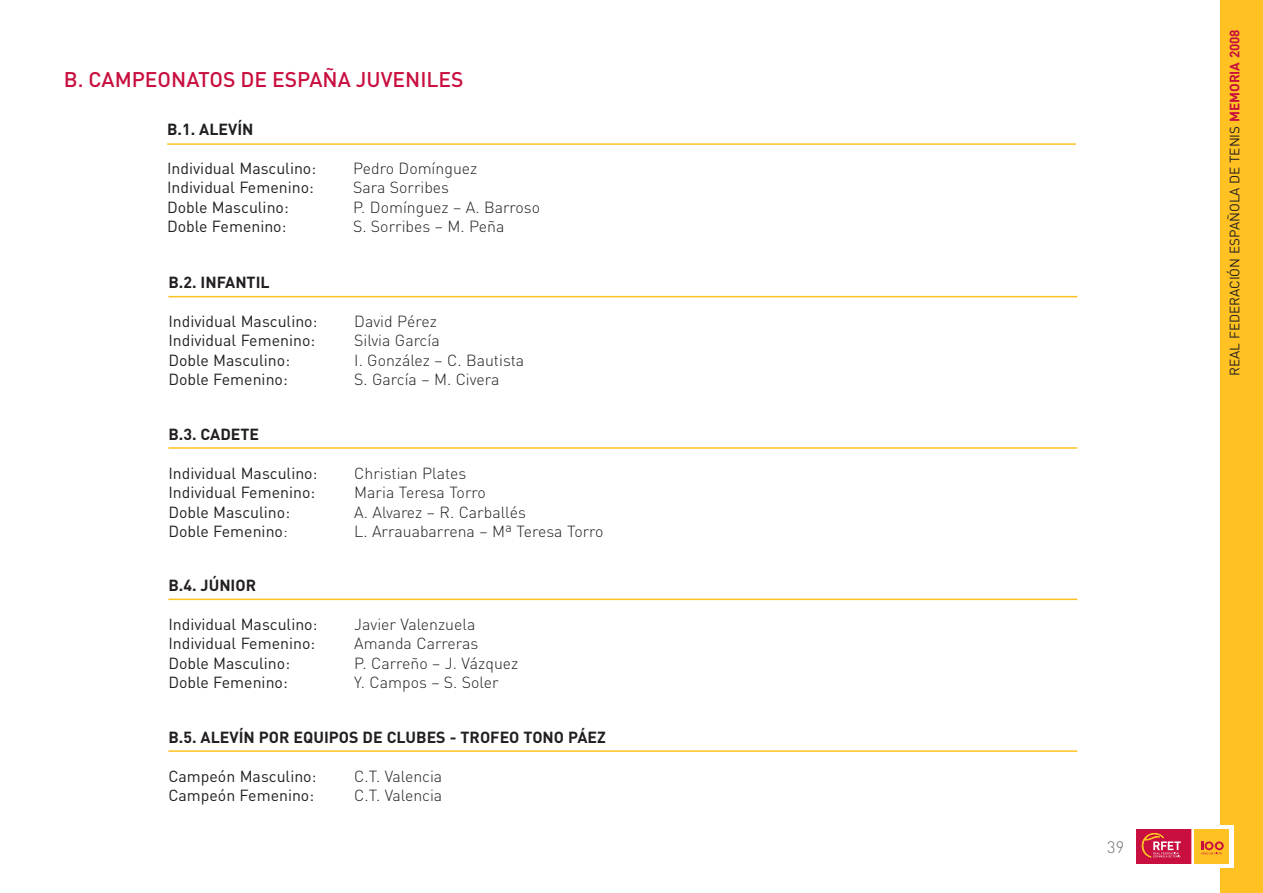
<style>
.page{position:relative;width:1263px;height:893px;background:#fff}
.page>*{position:absolute;margin:0;border:0;box-sizing:border-box;transform-origin:0 0}
.t1{font:500 21px "DIN";color:#c80f3f}
.t2{font:300 16.5px "DIN";color:#6d6e70}
.t3{font:15.9px "DIN";color:#231f20}
.t4{font:300 15.9px "DIN";color:#231f20}
.t5{font:700 15.9px "DIN";color:#231f20}
.t6{font:13.5px "DIN";color:#231f20}
.s1{font-weight:300}
.s2{font-weight:700;color:#c80f3f}
</style>
<div class="page">
<div style="left:1220px;top:0;width:43px;height:893px;background:#ffc222"></div>
<div style="left:1132px;top:825px;width:101px;height:42px;background:#fff"></div>
<svg style="left:1191px;top:829px;width:38px;height:34px"></svg>
<div style="left:1136px;top:829px;width:55px;height:34px;background:#c80f3f"></div>
<div style="left:1194px;top:829px;width:34px;height:34px;background:#ffc222"></div>
<svg style="left:1201px;top:841px;width:23px;height:13px"></svg>
<svg style="left:1141px;top:833px;width:40px;height:24px"></svg>
<hr style="left:167px;top:143px;width:909px;height:2px;background:#ffc222">
<hr style="left:168px;top:447px;width:909px;height:2px;background:#ffc222">
<hr style="left:168px;top:296px;width:909px;height:1px;background:#ffc222">
<hr style="left:168px;top:599px;width:909px;height:1px;background:#ffc222">
<hr style="left:168px;top:750px;width:909px;height:2px;background:#ffc222">
<h1 class="t1" style="left:64px;top:72px;width:401px">B. CAMPEONATOS DE ESPAÑA JUVENILES</h1>
<p class="t5" style="left:167px;top:123px;width:88px">B.1. ALEVÍN</p>
<p class="t3" style="left:167px;top:162px;width:151px">Individual Masculino:</p>
<p class="t4" style="left:353px;top:162px;width:126px">Pedro Domínguez</p>
<p class="t3" style="left:167px;top:182px;width:148px">Individual Femenino:</p>
<p class="t4" style="left:353px;top:182px;width:98px">Sara Sorribes</p>
<p class="t3" style="left:167px;top:201px;width:123px">Doble Masculino:</p>
<p class="t4" style="left:353px;top:201px;width:189px">P. Domínguez – A. Barroso</p>
<p class="t3" style="left:167px;top:221px;width:121px">Doble Femenino:</p>
<p class="t4" style="left:353px;top:221px;width:153px">S. Sorribes – M. Peña</p>
<p class="t5" style="left:168px;top:277px;width:103px">B.2. INFANTIL</p>
<p class="t3" style="left:168px;top:316px;width:151px">Individual Masculino:</p>
<p class="t4" style="left:354px;top:316px;width:84px">David Pérez</p>
<p class="t3" style="left:168px;top:335px;width:148px">Individual Femenino:</p>
<p class="t4" style="left:354px;top:335px;width:87px">Silvia García</p>
<p class="t3" style="left:168px;top:355px;width:123px">Doble Masculino:</p>
<p class="t4" style="left:354px;top:355px;width:171px">I. González – C. Bautista</p>
<p class="t3" style="left:168px;top:374px;width:121px">Doble Femenino:</p>
<p class="t4" style="left:354px;top:374px;width:147px">S. García – M. Civera</p>
<p class="t5" style="left:168px;top:428px;width:92px">B.3. CADETE</p>
<p class="t3" style="left:168px;top:467px;width:151px">Individual Masculino:</p>
<p class="t4" style="left:354px;top:467px;width:114px">Christian Plates</p>
<p class="t3" style="left:168px;top:487px;width:148px">Individual Femenino:</p>
<p class="t4" style="left:354px;top:487px;width:133px">Maria Teresa Torro</p>
<p class="t3" style="left:168px;top:506px;width:123px">Doble Masculino:</p>
<p class="t4" style="left:354px;top:506px;width:173px">A. Alvarez – R. Carballés</p>
<p class="t3" style="left:168px;top:526px;width:121px">Doble Femenino<span class="s1">:</span></p>
<p class="t4" style="left:354px;top:526px;width:251px">L. Arrauabarrena – Mª Teresa Torro</p>
<p class="t5" style="left:168px;top:579px;width:89px">B.4. JÚNIOR</p>
<p class="t3" style="left:168px;top:618px;width:151px">Individual Masculino:</p>
<p class="t4" style="left:354px;top:618px;width:123px">Javier Valenzuela</p>
<p class="t3" style="left:168px;top:638px;width:148px">Individual Femenino:</p>
<p class="t4" style="left:354px;top:638px;width:125px">Amanda Carreras</p>
<p class="t3" style="left:168px;top:657px;width:123px">Doble Masculino:</p>
<p class="t4" style="left:354px;top:657px;width:166px">P. Carreño – J. Vázquez</p>
<p class="t3" style="left:168px;top:677px;width:121px">Doble Femenino:</p>
<p class="t4" style="left:354px;top:677px;width:146px">Y. Campos – S. Soler</p>
<p class="t5" style="left:168px;top:731px;width:439px">B.5. ALEVÍN POR EQUIPOS DE CLUBES - TROFEO TONO PÁEZ</p>
<p class="t3" style="left:168px;top:770px;width:150px">Campeón Masculino:</p>
<p class="t4" style="left:354px;top:770px;width:89px">C.T. Valencia</p>
<p class="t3" style="left:168px;top:790px;width:147px">Campeón Femenino:</p>
<p class="t4" style="left:354px;top:790px;width:89px">C.T. Valencia</p>
<p class="t6" style="left:1230px;top:376px;width:348px;rotate:-90deg">REAL FEDERACIÓN ESPAÑOLA DE TENIS <span class="s2">MEMORIA 2008</span></p>
<p class="t2" style="left:1107px;top:841px;width:18px">39</p>
</div>
